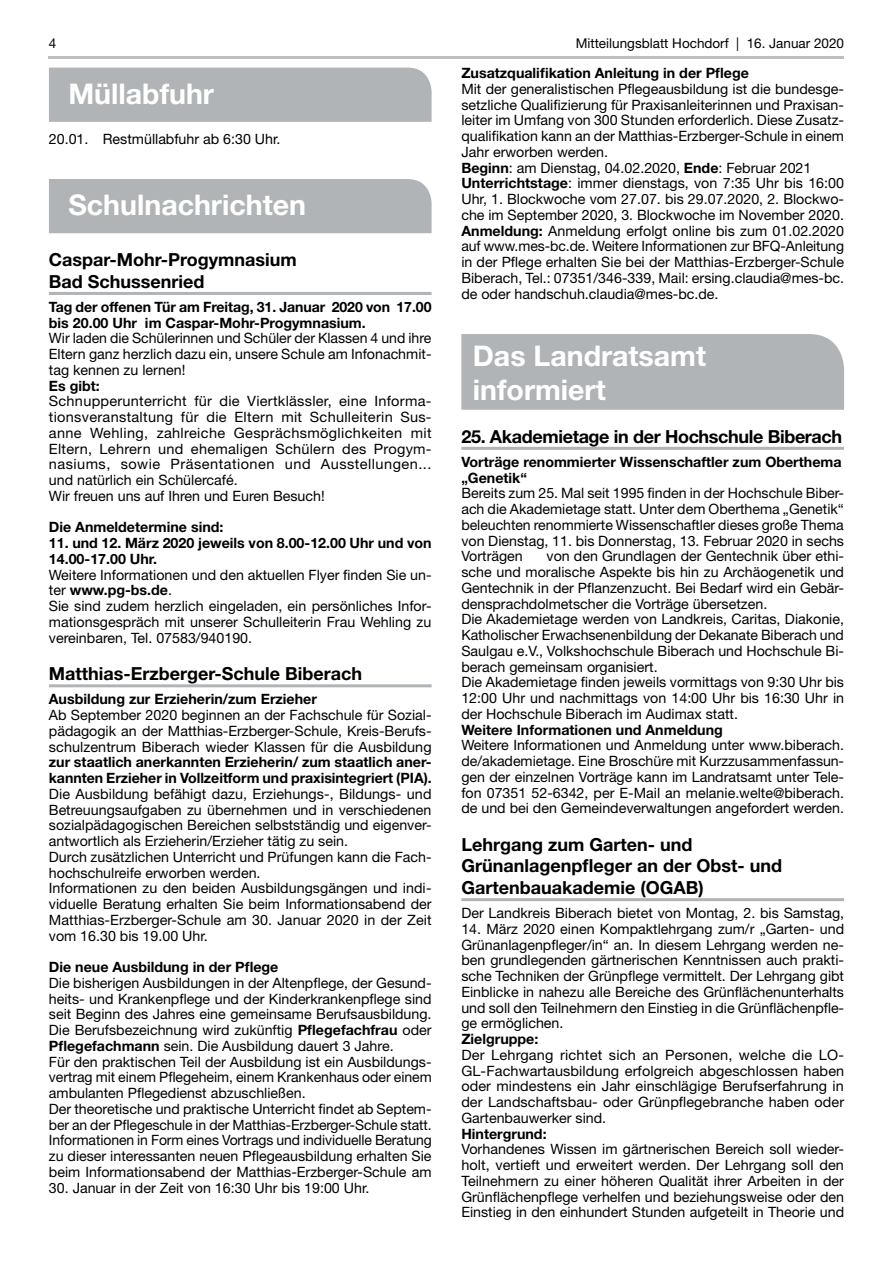
<style>
.page{position:relative;width:893px;height:1263px;background:#fff}
.page>*{position:absolute;margin:0;border:0;box-sizing:border-box;transform-origin:0 0}
.t1{font:700 28.5px/34.2px "Helvetica Neue LT Std";color:#fff}
.t2{font:700 18px/21.6px "Helvetica Neue LT Std";color:#000}
.t3{font:700 18px "Helvetica Neue LT Std";letter-spacing:-.02em;color:#000}
.t4{font:14.25px/15.8px "Helvetica Neue LT Std";color:#000;text-align:justify}
.t5{font:700 14.25px/15.8px "Helvetica Neue LT Std";color:#000}
.t6{font:14.25px/15.8px "Helvetica Neue LT Std";letter-spacing:.02em;color:#000}
.t7{font:13.5px "Helvetica Neue LT Std";color:#000}
.s1{font-weight:700}
</style>
<div class="page">
<hr style="left:49px;top:56px;width:795px;height:3px;background:#bcbec0">
<hr style="left:49px;top:292px;width:383px;height:3px;background:#b1b4b6">
<hr style="left:49px;top:684px;width:383px;height:3px;background:#b1b4b6">
<div style="left:49px;top:68px;width:383px;height:54px;background:#b1b4b6"></div>
<div style="left:49px;top:179px;width:383px;height:54px;background:#b1b4b6"></div>
<hr style="left:461px;top:447px;width:383px;height:3px;background:#b1b4b6">
<hr style="left:461px;top:898px;width:383px;height:3px;background:#b1b4b6">
<div style="left:461px;top:334px;width:383px;height:76px;background:#b1b4b6"></div>
<p class="t7" style="left:49px;top:35px;width:9px">4</p>
<p class="t7" style="left:576px;top:35px;width:270px">Mitteilungsblatt Hochdorf | 16. Januar 2020</p>
<h1 class="t1" style="left:68px;top:76px;width:147px">Müllabfuhr</h1>
<p class="t4" style="left:49px;top:131px;width:233px">20.01. Restmüllabfuhr ab 6:30 Uhr.</p>
<p class="t5" style="left:461px;top:65px;width:289px">Zusatzqualifikation Anleitung in der Pflege</p>
<p class="t4" style="left:461px;top:81px;width:384px;text-align:left">Mit der generalistischen Pflegeausbildung ist die bundesge&shy;setzliche Qualifizierung für Praxisanleiterinnen und Praxisan&shy;leiter im Umfang von 300 Stunden erforderlich. Diese Zusatz&shy;qualifikation kann an der Matthias-Erzberger-Schule in einem Jahr erworben werden.<br><span class="s1">Beginn</span>: am Dienstag, 04.02.2020, <span class="s1">Ende</span>: Februar 2021<br><span class="s1">Unterrichtstage</span>: immer dienstags, von 7:35 Uhr bis 16:00<br>Uhr, 1. Blockwoche vom 27.07. bis 29.07.2020, 2. Blockwo&shy;che im September 2020, 3. Blockwoche im November 2020.<br><span class="s1">Anmeldung:</span> Anmeldung erfolgt online bis zum 01.02.2020 auf www.mes-bc.de. Weitere Informationen zur BFQ-Anleitung in der Pflege erhalten Sie bei der Matthias-Erzberger-Schule Biberach, Tel.: 07351/346-339, Mail: ersing.claudia@mes-bc. de oder handschuh.claudia@mes-bc.de.</p>
<h1 class="t1" style="left:68px;top:188px;width:239px">Schulnachrichten</h1>
<p class="t2" style="left:49px;top:248px;width:249px">Caspar-Mohr-Progymnasium<br>Bad Schussenried</p>
<p class="t5" style="left:49px;top:299px;width:384px">Tag der offenen Tür am Freitag, 31. Januar 2020 von 17.00 bis 20.00 Uhr im Caspar-Mohr-Progymnasium.</p>
<p class="t4" style="left:49px;top:330px;width:384px">Wir laden die Schülerinnen und Schüler der Klassen 4 und ihre Eltern ganz herzlich dazu ein, unsere Schule am Infonachmit&shy;tag kennen zu lernen!</p>
<p class="t5" style="left:49px;top:377px;width:52px">Es gibt:</p>
<p class="t6" style="left:49px;top:393px;width:384px">Schnupperunterricht für die Viertklässler, eine Informa&shy;tionsveranstaltung für die Eltern mit Schulleiterin Sus&shy;anne Wehling, zahlreiche Gesprächsmöglichkeiten mit Eltern, Lehrern und ehemaligen Schülern des Progym&shy;nasiums, sowie Präsentationen und Ausstellungen... und natürlich ein Schülercafé.<br>Wir freuen uns auf Ihren und Euren Besuch!</p>
<p class="t5" style="left:49px;top:519px;width:176px">Die Anmeldetermine sind:</p>
<p class="t5" style="left:49px;top:535px;width:384px">11. und 12. März 2020 jeweils von 8.00-12.00 Uhr und von<br>14.00-17.00 Uhr.</p>
<p class="t4" style="left:49px;top:566px;width:384px;text-align:left">Weitere Informationen und den aktuellen Flyer finden Sie un&shy;ter <span class="s1">www.pg-bs.de</span>.<br>Sie sind zudem herzlich eingeladen, ein persönliches Infor&shy;mationsgespräch mit unserer Schulleiterin Frau Wehling zu vereinbaren, Tel. 07583/940190.</p>
<p class="t2" style="left:49px;top:662px;width:315px">Matthias-Erzberger-Schule Biberach</p>
<p class="t5" style="left:49px;top:691px;width:270px">Ausbildung zur Erzieherin/zum Erzieher</p>
<p class="t4" style="left:49px;top:707px;width:384px">Ab September 2020 beginnen an der Fachschule für Sozial&shy;pädagogik an der Matthias-Erzberger-Schule, Kreis-Berufs&shy;schulzentrum Biberach wieder Klassen für die Ausbildung</p>
<p class="t5" style="left:49px;top:754px;width:384px">zur staatlich anerkannten Erzieherin/ zum staatlich aner&shy;kannten Erzieher in Vollzeitform und praxisintegriert (PIA).</p>
<p class="t4" style="left:49px;top:786px;width:384px;text-align:left">Die Ausbildung befähigt dazu, Erziehungs-, Bildungs- und Betreuungsaufgaben zu übernehmen und in verschiedenen sozialpädagogischen Bereichen selbstständig und eigenver&shy;antwortlich als Erzieherin/Erzieher tätig zu sein.<br>Durch zusätzlichen Unterricht und Prüfungen kann die Fach&shy;hochschulreife erworben werden.<br>Informationen zu den beiden Ausbildungsgängen und indi&shy;viduelle Beratung erhalten Sie beim Informationsabend der Matthias-Erzberger-Schule am 30. Januar 2020 in der Zeit vom 16.30 bis 19.00 Uhr.</p>
<p class="t5" style="left:49px;top:959px;width:231px">Die neue Ausbildung in der Pflege</p>
<p class="t4" style="left:49px;top:975px;width:384px;text-align:left">Die bisherigen Ausbildungen in der Altenpflege, der Gesund&shy;heits- und Krankenpflege und der Kinderkrankenpflege sind seit Beginn des Jahres eine gemeinsame Berufsausbildung.<br>Die Berufsbezeichnung wird zukünftig <span class="s1">Pflegefachfrau</span> oder <span class="s1">Pflegefachmann</span> sein. Die Ausbildung dauert 3 Jahre.<br>Für den praktischen Teil der Ausbildung ist ein Ausbildungs&shy;vertrag mit einem Pflegeheim, einem Krankenhaus oder einem ambulanten Pflegedienst abzuschließen.<br>Der theoretische und praktische Unterricht findet ab Septem&shy;ber an der Pflegeschule in der Matthias-Erzberger-Schule statt.<br>Informationen in Form eines Vortrags und individuelle Beratung zu dieser interessanten neuen Pflegeausbildung erhalten Sie beim Informationsabend der Matthias-Erzberger-Schule am</p>
<p class="t4" style="left:49px;top:1179px;width:322px">30. Januar in der Zeit von 16:30 Uhr bis 19:00 Uhr.</p>
<h1 class="t1" style="left:473px;top:338px;width:235px">Das Landratsamt informiert</h1>
<p class="t3" style="left:461px;top:425px;width:382px">25. Akademietage in der Hochschule Biberach</p>
<p class="t5" style="left:461px;top:453px;width:382px">Vorträge renommierter Wissenschaftler zum Oberthema „Genetik“</p>
<p class="t4" style="left:461px;top:485px;width:384px;text-align:left">Bereits zum 25. Mal seit 1995 finden in der Hochschule Biber&shy;ach die Akademietage statt. Unter dem Oberthema „Genetik“ beleuchten renommierte Wissenschaftler dieses große Thema von Dienstag, 11. bis Donnerstag, 13. Februar 2020 in sechs Vorträgen ̶ von den Grundlagen der Gentechnik über ethi&shy;sche und moralische Aspekte bis hin zu Archäogenetik und Gentechnik in der Pflanzenzucht. Bei Bedarf wird ein Gebär&shy;densprachdolmetscher die Vorträge übersetzen.<br>Die Akademietage werden von Landkreis, Caritas, Diakonie, Katholischer Erwachsenenbildung der Dekanate Biberach und Saulgau e.V., Volkshochschule Biberach und Hochschule Bi&shy;berach gemeinsam organisiert.<br>Die Akademietage finden jeweils vormittags von 9:30 Uhr bis 12:00 Uhr und nachmittags von 14:00 Uhr bis 16:30 Uhr in der Hochschule Biberach im Audimax statt.</p>
<p class="t5" style="left:461px;top:721px;width:263px">Weitere Informationen und Anmeldung</p>
<p class="t4" style="left:461px;top:737px;width:384px">Weitere Informationen und Anmeldung unter www.biberach. de/akademietage. Eine Broschüre mit Kurzzusammenfassun&shy;gen der einzelnen Vorträge kann im Landratsamt unter Tele&shy;fon 07351 52-6342, per E-Mail an melanie.welte@biberach. de und bei den Gemeindeverwaltungen angefordert werden.</p>
<p class="t2" style="left:461px;top:833px;width:322px">Lehrgang zum Garten- und<br>Grünanlagenpfleger an der Obst- und<br>Gartenbauakademie (OGAB)</p>
<p class="t4" style="left:461px;top:905px;width:384px">Der Landkreis Biberach bietet von Montag, 2. bis Samstag,</p>
<p class="t4" style="left:461px;top:921px;width:384px">14. März 2020 einen Kompaktlehrgang zum/r „Garten- und Grünanlagenpfleger/in“ an. In diesem Lehrgang werden ne&shy;ben grundlegenden gärtnerischen Kenntnissen auch prakti&shy;sche Techniken der Grünpflege vermittelt. Der Lehrgang gibt Einblicke in nahezu alle Bereiche des Grünflächenunterhalts und soll den Teilnehmern den Einstieg in die Grünflächenpfle&shy;ge ermöglichen.</p>
<p class="t5" style="left:461px;top:1031px;width:79px">Zielgruppe:</p>
<p class="t4" style="left:461px;top:1047px;width:384px">Der Lehrgang richtet sich an Personen, welche die LO-GL-Fachwartausbildung erfolgreich abgeschlossen haben oder mindestens ein Jahr einschlägige Berufserfahrung in der Landschaftsbau- oder Grünpflegebranche haben oder Gartenbauwerker sind.</p>
<p class="t5" style="left:461px;top:1125px;width:87px">Hintergrund:</p>
<p class="t4" style="left:461px;top:1141px;width:384px">Vorhandenes Wissen im gärtnerischen Bereich soll wieder&shy;holt, vertieft und erweitert werden. Der Lehrgang soll den Teilnehmern zu einer höheren Qualität ihrer Arbeiten in der Grünflächenpflege verhelfen und beziehungsweise oder den Einstieg in den einhundert Stunden aufgeteilt in Theorie und</p>
</div>
